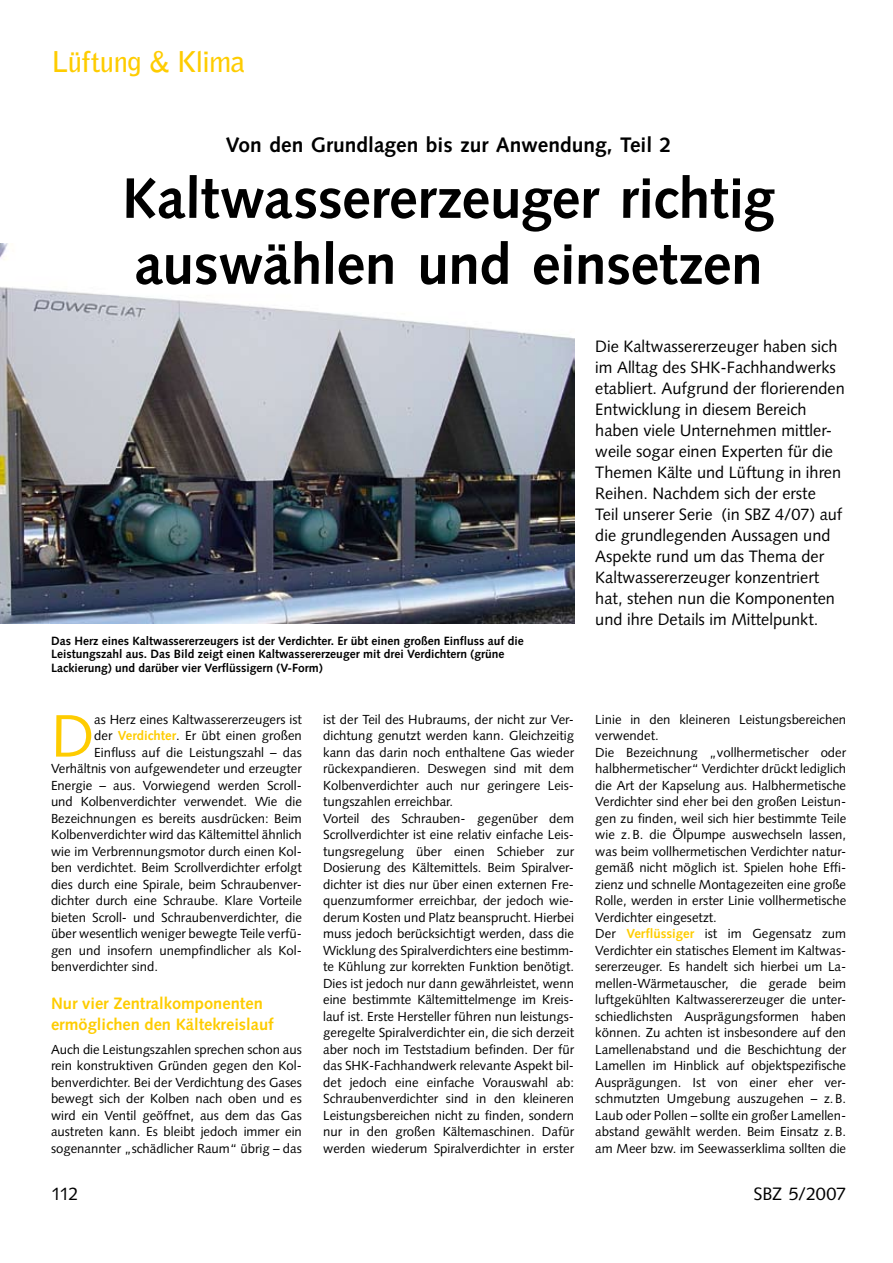
<style>
.page{position:relative;width:893px;height:1263px;background:#fff}
.page>*{position:absolute;margin:0;border:0;box-sizing:border-box;transform-origin:0 0}
.t1{font:59.85px "Syntax LT Std";color:#fecc00}
.t2{font:700 57px/66px "Syntax LT Std";letter-spacing:-.01em;color:#000}
.t3{font:700 28.5px "Bell Gothic Std";letter-spacing:-.02em;color:#fecc00}
.t4{font:700 21px "Syntax LT Std";color:#000}
.t5{font:18px "Syntax LT Std";letter-spacing:-.01em;color:#000}
.t6{font:16.5px/21px "Syntax LT Std";color:#000}
.t7{font:700 16.5px/21px "Syntax LT Std";color:#fecc00}
.t8{font:13.2px/16.5px "Syntax LT Std";color:#000}
.t9{font:700 12px/13.5px "Syntax LT Std";color:#000}
.s1{font-weight:700;color:#fecc00}
</style>
<div class="page">
<img style="left:0;top:243px;width:574px;height:380px">
<h3 class="t3" style="left:51px;top:45px;width:195px">Lüftung &amp; Klima</h3>
<h3 class="t4" style="left:226px;top:133px;width:447px">Von den Grundlagen bis zur Anwendung, Teil 2</h3>
<h2 class="t2" style="left:122px;top:166px;width:654px">Kaltwassererzeuger richtig auswählen und einsetzen</h2>
<p class="t9" style="left:51px;top:634px;width:474px">Das Herz eines Kaltwassererzeugers ist der Verdichter. Er übt einen großen Einfluss auf die<br>Leistungszahl aus. Das Bild zeigt einen Kaltwassererzeuger mit drei Verdichtern (grüne<br>Lackierung) und darüber vier Verflüssigern (V-Form)</p>
<p class="t6" style="left:595px;top:335px;width:251px">Die Kaltwassererzeuger haben sich im Alltag des SHK-Fachhandwerks etabliert. Aufgrund der florier-enden Entwicklung in diesem Bereich haben viele Unternehmen mittler&shy;weile sogar einen Experten für die Themen Kälte und Lüftung in ihren Reihen. Nachdem sich der erste<br>Teil unserer Serie (in SBZ 4/07) auf die grund- legenden Aussagen und Aspekte rund um das Thema der Kaltwasser-erzeuger konzentriert hat, stehen nun die Komponenten und ihre Details im Mittelpunkt.</p>
<h1 class="t1" style="left:51px;top:700px;width:45px">D</h1>
<p class="t8" style="left:94px;top:711px;width:209px">as Herz eines Kaltwassererzeugers ist</p>
<p class="t8" style="left:94px;top:727px;width:209px">der <span class="s1">Verdichter</span>. Er übt einen großen</p>
<p class="t8" style="left:94px;top:744px;width:209px">Einfluss auf die Leistungszahl – das</p>
<p class="t8" style="left:51px;top:760px;width:252px">Verhältnis von aufgewendeter und erzeugter</p>
<p class="t8" style="left:51px;top:777px;width:252px">Energie – aus. Vorwiegend werden Scroll-</p>
<p class="t8" style="left:51px;top:793px;width:252px">und Kolbenverdichter verwendet. Wie die</p>
<p class="t8" style="left:51px;top:810px;width:252px">Bezeichnungen es bereits ausdrücken: Beim</p>
<p class="t8" style="left:51px;top:826px;width:252px">Kolbenverdichter wird das Kältemittel ähnlich</p>
<p class="t8" style="left:51px;top:843px;width:252px">wie im Verbrennungsmotor durch einen Kol-</p>
<p class="t8" style="left:51px;top:859px;width:252px">ben verdichtet. Beim Scrollverdichter erfolgt</p>
<p class="t8" style="left:51px;top:876px;width:252px">dies durch eine Spirale, beim Schraubenver-</p>
<p class="t8" style="left:51px;top:892px;width:252px">dichter durch eine Schraube. Klare Vorteile</p>
<p class="t8" style="left:51px;top:909px;width:252px">bieten Scroll- und Schraubenverdichter, die</p>
<p class="t8" style="left:51px;top:925px;width:252px">über wesentlich weniger bewegte Teile verfü-</p>
<p class="t8" style="left:51px;top:942px;width:252px">gen und insofern unempfindlicher als Kol-</p>
<p class="t8" style="left:51px;top:958px;width:109px">benverdichter sind.</p>
<p class="t7" style="left:51px;top:992px;width:224px">Nur vier Zentralkomponenten ermöglichen den Kältekreislauf</p>
<p class="t8" style="left:51px;top:1041px;width:252px;text-align:justify">Auch die Leistungszahlen sprechen schon aus rein konstruktiven Gründen gegen den Kol&shy;benverdichter. Bei der Verdichtung des Gases bewegt sich der Kolben nach oben und es wird ein Ventil geöffnet, aus dem das Gas austreten kann. Es bleibt jedoch immer ein sogenannter „schädlicher Raum“ übrig – das</p>
<p class="t8" style="left:323px;top:711px;width:252px">ist der Teil des Hubraums, der nicht zur Ver&shy;dichtung genutzt werden kann. Gleichzeitig kann das darin noch enthaltene Gas wieder rückexpandieren. Deswegen sind mit dem Kolbenverdichter auch nur geringere Leis&shy;tungszahlen erreichbar.<br>Vorteil des Schrauben- gegenüber dem Scrollverdichter ist eine relativ einfache Leis&shy;tungsregelung über einen Schieber zur Dosierung des Kältemittels. Beim Spiralver&shy;dichter ist dies nur über einen externen Fre&shy;quenzumformer erreichbar, der jedoch wie&shy;derum Kosten und Platz beansprucht. Hierbei muss jedoch berücksichtigt werden, dass die Wicklung des Spiralverdichters eine bestimm&shy;te Kühlung zur korrekten Funktion benötigt.<br>Dies ist jedoch nur dann gewährleistet, wenn eine bestimmte Kältemittelmenge im Kreis&shy;lauf ist. Erste Hersteller führen nun leistungs&shy;geregelte Spiralverdichter ein, die sich derzeit aber noch im Teststadium befinden. Der für das SHK-Fachhandwerk relevante Aspekt bil&shy;det jedoch eine einfache Vorauswahl ab:<br>Schraubenverdichter sind in den kleineren Leistungsbereichen nicht zu finden, sondern nur in den großen Kältemaschinen. Dafür werden wiederum Spiralverdichter in erster</p>
<p class="t8" style="left:595px;top:711px;width:252px">Linie in den kleineren Leistungsbereichen verwendet.<br>Die Bezeichnung „vollhermetischer oder halbhermetischer“ Verdichter drückt lediglich die Art der Kapselung aus. Halbhermetische Verdichter sind eher bei den großen Leistun&shy;gen zu finden, weil sich hier bestimmte Teile wie z.B. die Ölpumpe auswechseln lassen, was beim vollhermetischen Verdichter natur&shy;gemäß nicht möglich ist. Spielen hohe Effi&shy;zienz und schnelle Montagezeiten eine große Rolle, werden in erster Linie vollhermetische Verdichter eingesetzt.<br>Der <span class="s1">Verflüssiger</span> ist im Gegensatz zum Verdichter ein statisches Element im Kaltwas&shy;sererzeuger. Es handelt sich hierbei um La&shy;mellen-Wärmetauscher, die gerade beim luftgekühlten Kaltwassererzeuger die unter&shy;schiedlichsten Ausprägungsformen haben können. Zu achten ist insbesondere auf den Lamellenabstand und die Beschichtung der Lamellen im Hinblick auf objektspezifische Ausprägungen. Ist von einer eher ver&shy;schmutzten Umgebung auszugehen – z.B.<br>Laub oder Pollen – sollte ein großer Lamellen&shy;abstand gewählt werden. Beim Einsatz z.B. am Meer bzw. im Seewasserklima sollten die</p>
<h3 class="t5" style="left:51px;top:1183px;width:29px">112</h3>
<h3 class="t5" style="left:753px;top:1183px;width:94px">SBZ 5/2007</h3>
</div>
